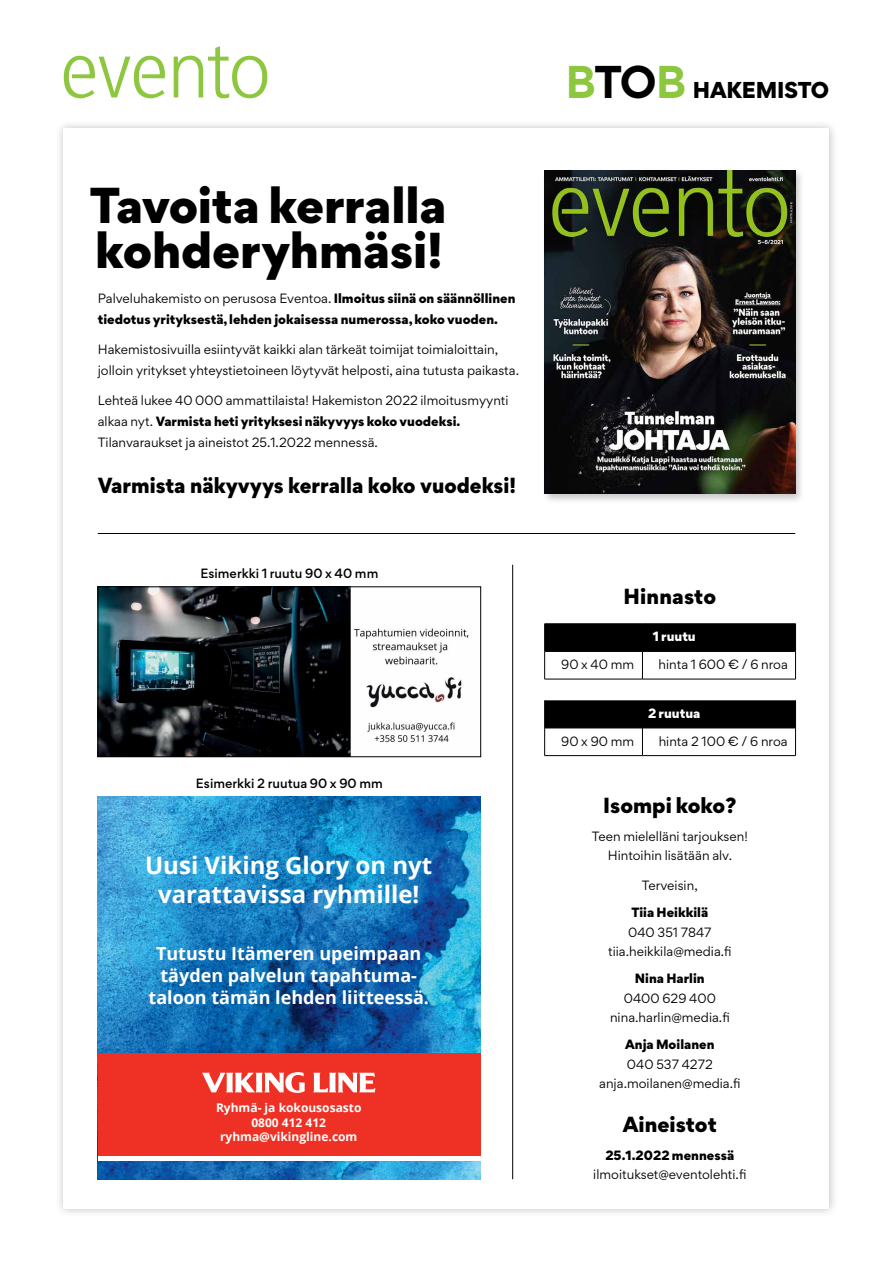
<style>
.page{position:relative;width:893px;height:1263px;background:#fff}
.page>*{position:absolute;margin:0;border:0;box-sizing:border-box;transform-origin:0 0}
.t1{font:900 45px/45px "Gordita";letter-spacing:-.005em;color:#000}
.t2{font:700 24px/28.8px "Open Sans";color:#fff;text-align:center}
.t3{font:900 20.55px "Gordita";letter-spacing:-.01em;color:#000}
.t4{font:900 19.5px "Gordita";color:#000}
.t5{font:700 18px/21.6px "Open Sans";color:#fff;text-align:center}
.t6{font:12px/19.5px "Gordita";letter-spacing:.005em;color:#000;text-align:center}
.t7{font:900 12px/21px "Gordita";color:#000}
.t8{font:700 12px/14.4px "Open Sans";color:#fff;text-align:center}
.t9{font:500 12px "Gordita";letter-spacing:.005em;color:#000}
.t10{font:900 12px "Gordita";color:#fff}
.s1{font-weight:400}
.s2{font-weight:900}
.s3{font-weight:700;font-size:41.1px;color:#8dc63f}
.s4{font-weight:700;font-size:41.1px}
</style>
<div class="page">
<div style="left:55px;top:120px;width:783px;height:1098px;background:#000;opacity:.25"></div>
<div style="left:64px;top:129px;width:765px;height:1080px;background:#fff"></div>
<svg style="left:64px;top:46px;width:203px;height:52px"></svg>
<hr style="left:544px;top:623px;width:98px;height:1px;background:#000">
<hr style="left:642px;top:623px;width:154px;height:1px;background:#000">
<svg style="left:544px;top:624px;width:252px;height:131px"></svg>
<hr style="left:544px;top:755px;width:98px;height:1px;background:#000">
<hr style="left:642px;top:755px;width:154px;height:1px;background:#000">
<hr style="left:544px;top:679px;width:98px;height:1px;background:#000">
<hr style="left:642px;top:679px;width:154px;height:1px;background:#000">
<div style="left:541px;top:167px;width:264px;height:337px;background:#000;opacity:.22"></div>
<img style="left:544px;top:170px;width:251px;height:324px">
<img style="left:100px;top:589px;width:369px;height:166px">
<div style="left:98px;top:587px;width:383px;height:170px;border:1px solid #000"></div>
<img style="left:98px;top:796px;width:382px;height:383px">
<div style="left:98px;top:1053px;width:382px;height:104px;background:#ee3124"></div>
<svg style="left:313px;top:1073px;width:62px;height:19px"></svg>
<svg style="left:202px;top:1072px;width:103px;height:21px"></svg>
<div style="left:98px;top:1156px;width:382px;height:5px;background:#fff"></div>
<hr style="left:98px;top:533px;width:697px;height:1px;background:#000">
<hr style="left:512px;top:565px;width:1px;height:614px;background:#000">
<h1 class="t1" style="left:90px;top:181px;width:358px">Tavoita kerralla kohderyhmäsi!</h1>
<p class="t7" style="left:98px;top:288px;width:419px"><span class="s1">Palveluhakemisto on perusosa Eventoa.</span> Ilmoitus siinä on säännöllinen tiedotus yrityksestä, lehden jokaisessa numerossa, koko vuoden.</p>
<p class="t6" style="left:98px;top:339px;width:423px;line-height:21px;text-align:left">Hakemistosivuilla esiintyvät kaikki alan tärkeät toimijat toimialoittain, jolloin yritykset yhteystietoineen löytyvät helposti, aina tutusta paikasta.</p>
<p class="t6" style="left:98px;top:390px;width:412px;line-height:21px;text-align:left">Lehteä lukee 40 000 ammattilaista! Hakemiston 2022 ilmoitusmyynti alkaa nyt. <span class="s2">Varmista heti yrityksesi näkyvyys koko vuodeksi.<br></span>Tilanvaraukset ja aineistot 25.1.2022 mennessä.</p>
<h3 class="t4" style="left:98px;top:469px;width:420px">Varmista näkyvyys kerralla koko vuodeksi!</h3>
<p class="t9" style="left:200px;top:564px;width:179px">Esimerkki 1 ruutu 90 x 40 mm</p>
<p class="t9" style="left:196px;top:774px;width:188px">Esimerkki 2 ruutua 90 x 90 mm</p>
<h2 class="t2" style="left:145px;top:850px;width:289px">Uusi Viking Glory on nyt varattavissa ryhmille!</h2>
<h3 class="t5" style="left:149px;top:943px;width:282px">Tutustu Itämeren upeimpaan täyden palvelun tapahtuma&shy;taloon tämän lehden liitteessä.</h3>
<p class="t8" style="left:216px;top:1100px;width:147px">Ryhmä- ja kokousosasto<br>0800 412 412 ryhma@vikingline.com</p>
<h3 class="t3" style="left:566px;top:73px;width:265px"><span class="s3">B</span><span class="s4">TO</span><span class="s3">B</span> HAKEMISTO</h3>
<h3 class="t4" style="left:623px;top:580px;width:94px">Hinnasto</h3>
<p class="t10" style="left:653px;top:627px;width:45px">1 ruutu</p>
<p class="t6" style="left:561px;top:654px;width:75px">90 x 40 mm</p>
<p class="t6" style="left:658px;top:654px;width:131px">hinta 1 600 € / 6 nroa</p>
<p class="t10" style="left:648px;top:703px;width:54px">2 ruutua</p>
<p class="t6" style="left:561px;top:731px;width:74px">90 x 90 mm</p>
<p class="t6" style="left:659px;top:731px;width:130px">hinta 2 100 € / 6 nroa</p>
<h3 class="t4" style="left:603px;top:789px;width:135px">Isompi koko?</h3>
<p class="t6" style="left:592px;top:826px;width:158px">Teen mielelläni tarjouksen!<br>Hintoihin lisätään alv.</p>
<p class="t6" style="left:642px;top:875px;width:57px">Terveisin,</p>
<p class="t7" style="left:631px;top:901px;width:78px">Tiia Heikkilä</p>
<p class="t6" style="left:608px;top:922px;width:125px">040 351 7847 tiia.heikkila@media.fi</p>
<p class="t7" style="left:635px;top:967px;width:71px">Nina Harlin</p>
<p class="t6" style="left:610px;top:988px;width:121px">0400 629 400 nina.harlin@media.fi</p>
<p class="t7" style="left:625px;top:1033px;width:91px">Anja Moilanen</p>
<p class="t6" style="left:599px;top:1054px;width:143px">040 537 4272 anja.moilanen@media.fi</p>
<h3 class="t4" style="left:623px;top:1108px;width:96px">Aineistot</h3>
<p class="t7" style="left:605px;top:1144px;width:130px">25.1.2022 mennessä</p>
<p class="t6" style="left:593px;top:1164px;width:155px">ilmoitukset@eventolehti.fi</p>
</div>
